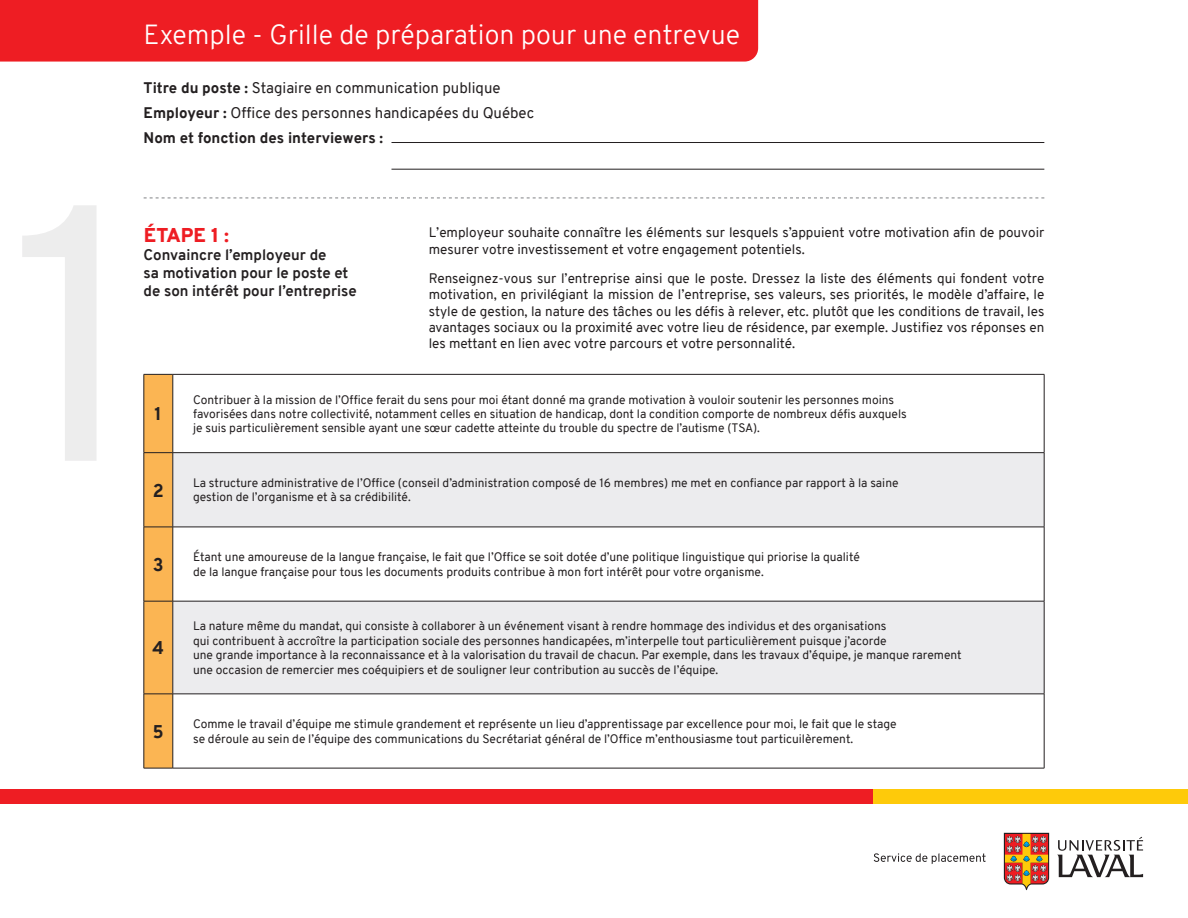
<style>
.page{position:relative;width:1188px;height:918px;background:#fff}
.page>*{position:absolute;margin:0;border:0;box-sizing:border-box;transform-origin:0 0}
.t1{font:300 27px "Overpass";color:#fff}
.t2{font:900 19.5px "Overpass";letter-spacing:.005em;color:#ee1d23}
.t3{font:800 18px "Overpass";color:#231f20}
.t4{font:15px "Overpass";color:#231f20}
.t5{font:700 15px/18px "Overpass";color:#231f20}
.t6{font:800 15px "Overpass";color:#231f20}
.t7{font:13.5px/16.2px "Overpass";color:#231f20}
.t8{font:12px/14.4px "Overpass";color:#231f20}
.s1{font-weight:800}
</style>
<div class="page">
<div style="left:0;top:0;width:758px;height:62px;background:#ee1d23"></div>
<svg style="left:174px;top:453px;width:870px;height:241px;fill:#ececee"></svg>
<hr style="left:173px;top:374px;width:871px;height:1px;background:#231f20">
<hr style="left:173px;top:375px;width:1px;height:77px;background:#231f20">
<hr style="left:1044px;top:375px;width:1px;height:77px;background:#231f20">
<hr style="left:173px;top:452px;width:871px;height:1px;background:#231f20">
<hr style="left:173px;top:453px;width:1px;height:74px;background:#231f20">
<hr style="left:1044px;top:453px;width:1px;height:74px;background:#231f20">
<hr style="left:173px;top:527px;width:871px;height:1px;background:#231f20">
<hr style="left:173px;top:527px;width:1px;height:74px;background:#231f20">
<hr style="left:1044px;top:527px;width:1px;height:74px;background:#231f20">
<hr style="left:173px;top:601px;width:871px;height:1px;background:#231f20">
<hr style="left:173px;top:601px;width:1px;height:93px;background:#231f20">
<hr style="left:1044px;top:601px;width:1px;height:93px;background:#231f20">
<hr style="left:173px;top:694px;width:871px;height:1px;background:#231f20">
<hr style="left:173px;top:694px;width:1px;height:74px;background:#231f20">
<hr style="left:1044px;top:694px;width:1px;height:74px;background:#231f20">
<svg style="left:144px;top:374px;width:29px;height:395px;background:#f0ad51"></svg>
<hr style="left:173px;top:768px;width:871px;height:1px;background:#231f20">
<hr style="left:392px;top:142px;width:652px;height:1px;background:#231f20">
<hr style="left:392px;top:169px;width:652px;height:1px;background:#231f20">
<svg style="left:144px;top:198px;width:900px;height:1px"></svg>
<svg style="left:874px;top:853px;width:112px;height:11px"></svg>
<svg style="left:1057px;top:837px;width:86px;height:40px"></svg>
<svg style="left:1004px;top:833px;width:45px;height:57px;background:#c3734d"></svg>
<div style="left:0;top:789px;width:874px;height:15px;background:#ee1d23"></div>
<div style="left:874px;top:789px;width:314px;height:15px;background:#feca0a"></div>
<p class="t1" style="left:144px;top:16px;width:598px">Exemple - Grille de préparation pour une entrevue</p>
<p class="t4" style="left:144px;top:77px;width:358px"><span class="s1">Titre du poste :</span> Stagiaire en communication publique</p>
<p class="t4" style="left:144px;top:102px;width:392px"><span class="s1">Employeur :</span> Office des personnes handicapées du Québec</p>
<p class="t6" style="left:144px;top:127px;width:241px">Nom et fonction des interviewers :</p>
<p class="t2" style="left:144px;top:221px;width:87px">ÉTAPE 1 :</p>
<p class="t5" style="left:144px;top:246px;width:215px">Convaincre l’employeur de<br>sa motivation pour le poste et de son intérêt pour l’entreprise</p>
<p class="t7" style="left:429px;top:225px;width:617px">L’employeur souhaite connaître les éléments sur lesquels s’appuient votre motivation afin de pouvoir mesurer votre investissement et votre engagement potentiels.</p>
<p class="t7" style="left:429px;top:271px;width:617px;text-align:justify">Renseignez-vous sur l’entreprise ainsi que le poste. Dressez la liste des éléments qui fondent votre motivation, en privilégiant la mission de l’entreprise, ses valeurs, ses priorités, le modèle d’affaire, le style de gestion, la nature des tâches ou les défis à relever, etc. plutôt que les conditions de travail, les avantages sociaux ou la proximité avec votre lieu de résidence, par exemple. Justifiez vos réponses en les mettant en lien avec votre parcours et votre personnalité.</p>
<p class="t3" style="left:155px;top:401px;width:9px">1</p>
<p class="t8" style="left:193px;top:392px;width:715px">Contribuer à la mission de l’Office ferait du sens pour moi étant donné ma grande motivation à vouloir soutenir les personnes moins favorisées dans notre collectivité, notamment celles en situation de handicap, dont la condition comporte de nombreux défis auxquels je suis particulièrement sensible ayant une sœur cadette atteinte du trouble du spectre de l’autisme (TSA).</p>
<p class="t3" style="left:153px;top:477px;width:13px">2</p>
<p class="t8" style="left:193px;top:476px;width:707px">La structure administrative de l’Office (conseil d’administration composé de 16 membres) me met en confiance par rapport à la saine gestion de l’organisme et à sa crédibilité.</p>
<p class="t3" style="left:153px;top:552px;width:12px">3</p>
<p class="t8" style="left:193px;top:550px;width:668px">Étant une amoureuse de la langue française, le fait que l’Office se soit dotée d’une politique linguistique qui priorise la qualité de la langue française pour tous les documents produits contribue à mon fort intérêt pour votre organisme.</p>
<p class="t3" style="left:152px;top:635px;width:13px">4</p>
<p class="t8" style="left:193px;top:619px;width:770px">La nature même du mandat, qui consiste à collaborer à un événement visant à rendre hommage des individus et des organisations<br>qui contribuent à accroître la participation sociale des personnes handicapées, m’interpelle tout particulièrement puisque j’acorde<br>une grande importance à la reconnaissance et à la valorisation du travail de chacun. Par exemple, dans les travaux d’équipe, je manque rarement une occasion de remercier mes coéquipiers et de souligner leur contribution au succès de l’équipe.</p>
<p class="t3" style="left:153px;top:719px;width:12px">5</p>
<p class="t8" style="left:193px;top:717px;width:705px">Comme le travail d’équipe me stimule grandement et représente un lieu d’apprentissage par excellence pour moi, le fait que le stage se déroule au sein de l’équipe des communications du Secrétariat général de l’Office m’enthousiasme tout particuilèrement.</p>
</div>
